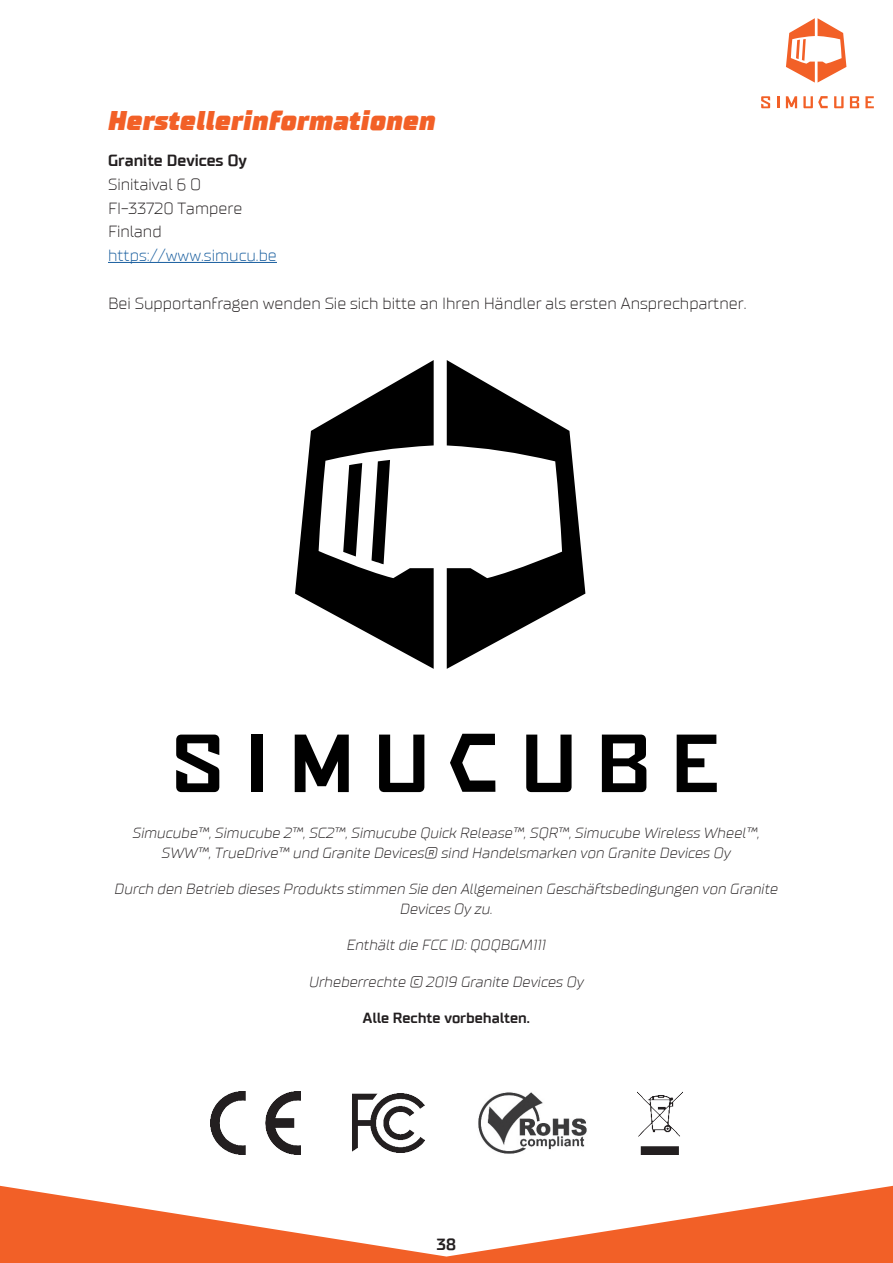
<style>
.page{position:relative;width:893px;height:1263px;background:#fff}
.page>*{position:absolute;margin:0;border:0;box-sizing:border-box;transform-origin:0 0}
.Heading_1{font:italic 900 27px "TT Supermolot";color:#f26027}
.Normal_1{font:300 16.5px "TT Supermolot";color:#231f20}
.Normal_1-2{font:300 16.5px "TT Supermolot";color:#175d9e}
.Normal_Bold_1{font:700 16.5px "TT Supermolot";color:#231f20}
.Image_captions{font:italic 300 15px/19.5px "TT Supermolot";color:#231f20;text-align:center}
.Image_captions-2{font:700 15px "TT Supermolot";color:#231f20}
</style>
<div class="page">
<svg style="left:0;top:1186px;width:892px;height:77px;fill:#f26027"></svg>
<svg style="left:892px;top:1186px;width:1px;height:77px"></svg>
<svg style="left:786px;top:18px;width:60px;height:65px"></svg>
<svg style="left:761px;top:96px;width:9px;height:12px"></svg>
<svg style="left:777px;top:96px;width:2px;height:12px"></svg>
<svg style="left:786px;top:96px;width:11px;height:12px"></svg>
<svg style="left:834px;top:96px;width:10px;height:12px"></svg>
<svg style="left:850px;top:96px;width:9px;height:12px"></svg>
<svg style="left:865px;top:96px;width:9px;height:12px"></svg>
<svg style="left:803px;top:96px;width:25px;height:12px"></svg>
<img style="left:211px;top:1091px;width:89px;height:64px">
<img style="left:352px;top:1093px;width:73px;height:60px">
<img style="left:478px;top:1092px;width:109px;height:62px">
<img style="left:637px;top:1091px;width:45px;height:64px">
<svg style="left:447px;top:360px;width:138px;height:309px"></svg>
<svg style="left:295px;top:360px;width:139px;height:309px"></svg>
<svg style="left:176px;top:734px;width:43px;height:58px"></svg>
<div style="left:251px;top:734px;width:11px;height:58px;background:#000"></div>
<svg style="left:295px;top:734px;width:54px;height:58px"></svg>
<svg style="left:379px;top:734px;width:45px;height:58px"></svg>
<svg style="left:526px;top:734px;width:46px;height:58px"></svg>
<svg style="left:602px;top:734px;width:44px;height:58px"></svg>
<svg style="left:677px;top:734px;width:40px;height:58px"></svg>
<svg style="left:450px;top:734px;width:45px;height:58px"></svg>
<hr style="left:108px;top:262px;width:169px;height:1px;background:#175d9e">
<p class="Heading_1" style="left:108px;top:103px;width:329px">Herstellerinformationen</p>
<p class="Normal_Bold_1" style="left:108px;top:150px;width:140px">Granite Devices Oy</p>
<p class="Normal_1" style="left:108px;top:174px;width:95px">Sinitaival 6 O</p>
<p class="Normal_1" style="left:108px;top:198px;width:136px">FI-33720 Tampere</p>
<p class="Normal_1" style="left:108px;top:222px;width:55px">Finland</p>
<p class="Normal_1-2" style="left:108px;top:245px;width:170px">https://www.simucu.be</p>
<p class="Normal_1" style="left:108px;top:293px;width:640px">Bei Supportanfragen wenden Sie sich bitte an Ihren Händler als ersten Ansprechpartner.</p>
<p class="Image_captions" style="left:133px;top:823px;width:629px">Simucube™, Simucube 2™, SC2™, Simucube Quick Release™, SQR™, Simucube Wireless Wheel™,<br>SWW™, TrueDrive™ und Granite Devices® sind Handelsmarken von Granite Devices Oy</p>
<p class="Image_captions" style="left:115px;top:879px;width:665px">Durch den Betrieb dieses Produkts stimmen Sie den Allgemeinen Geschäftsbedingungen von Granite<br>Devices Oy zu.</p>
<p class="Image_captions" style="left:347px;top:935px;width:201px">Enthält die FCC ID: QOQBGM111</p>
<p class="Image_captions" style="left:309px;top:972px;width:276px">Urheberrechte © 2019 Granite Devices Oy</p>
<p class="Image_captions-2" style="left:363px;top:1009px;width:169px">Alle Rechte vorbehalten.</p>
<p class="Normal_Bold_1" style="left:437px;top:1234px;width:21px">38</p>
</div>
